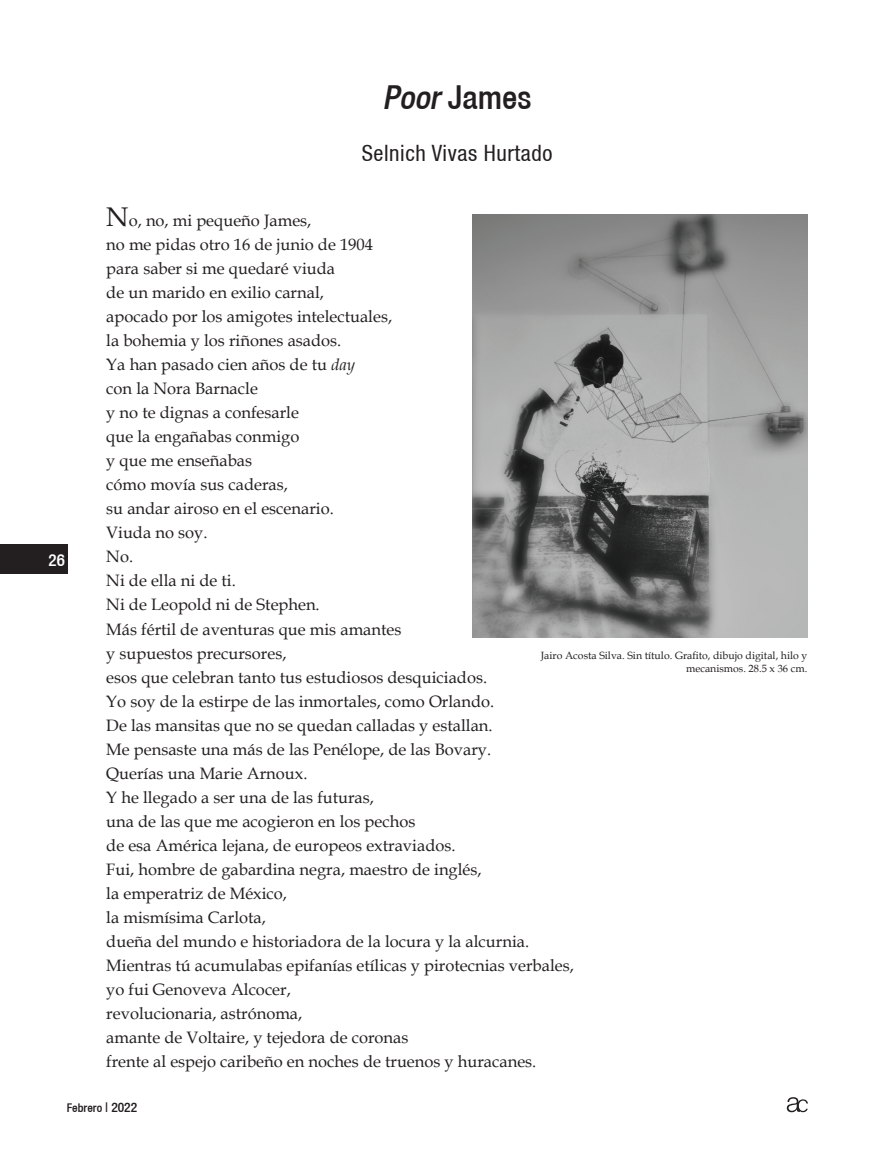
<style>
.page{position:relative;width:893px;height:1149px;background:#fff}
.page>*{position:absolute;margin:0;border:0;box-sizing:border-box;transform-origin:0 0}
.t1{font:500 condensed 33px "Helvetica 67";color:#231f20}
.t2{font:condensed 22.5px "Helvetica 57";letter-spacing:.025em;color:#231f20}
.t3{font:500 condensed 16.95px "Helvetica 67";color:#fff}
.t4{font:16.5px/24px "Book Antiqua";color:#231f20}
.t5{font:500 condensed 12px "Helvetica 67";color:#231f20}
.t6{font:10.5px/13.5px "Book Antiqua";color:#231f20;text-align:right}
.s1{font-style:italic}
.s2{font-size:27px}
.s3{font-size:13.5px}
</style>
<div class="page">
<div style="left:0;top:544px;width:68px;height:29px;background:#231f20"></div>
<svg style="left:787px;top:1097px;width:21px;height:14px"></svg>
<img style="left:472px;top:215px;width:336px;height:422px">
<p class="t3" style="left:49px;top:549px;width:18px">26</p>
<h1 class="t1" style="left:383px;top:77px;width:151px"><span class="s1">Poor</span>James</h1>
<h2 class="t2" style="left:362px;top:140px;width:192px">Selnich Vivas Hurtado</h2>
<p class="t4" style="left:106px;top:208px;width:469px"><span class="s2">N</span>o, no, mi pequeño James,<br>no me pidas otro 16 de junio de 1904<br>para saber si me quedaré viuda<br>de un marido en exilio carnal,<br>apocado por los amigotes intelectuales,<br>la bohemia y los riñones asados.<br>Ya han pasado cien años de tu <span class="s1">day<br></span>con la Nora Barnacle<br>y no te dignas a confesarle<br>que la engañabas conmigo<br>y que me enseñabas<br>cómo movía sus caderas,<br>su andar airoso en el escenario.<br>Viuda no soy.<br>No.<br>Ni de ella ni de ti.<br>Ni de Leopold ni de Stephen.<br>Más fértil de aventuras que mis amantes<br>y supuestos precursores,<br>esos que celebran tanto tus estudiosos desquiciados.<br>Yo soy de la estirpe de las inmortales, como Orlando.<br>De las mansitas que no se quedan calladas y estallan.<br>Me pensaste una más de las Penélope, de las Bovary.<br>Querías una Marie Arnoux.<br>Y he llegado a ser una de las futuras,<br>una de las que me acogieron en los pechos<br>de esa América lejana, de europeos extraviados.<br>Fui, hombre de gabardina negra, maestro de inglés,<br>la emperatriz de México,<br>la mismísima Carlota,<br>dueña del mundo e historiadora de la locura y la alcurnia.<br>Mientras tú acumulabas epifanías etílicas y pirotecnias verbales, yo fui Genoveva Alcocer,<br>revolucionaria, astrónoma,<br>amante de Voltaire, y tejedora de coronas<br>frente al espejo caribeño en noches de truenos y huracanes.</p>
<p class="t6" style="left:541px;top:648px;width:268px">Jairo Acosta Silva. Sin título. Grafito, dibujo digital, hilo y mecanismos. 28.5 x 36 cm.</p>
<p class="t5" style="left:67px;top:1100px;width:72px">Febrero <span class="s3">| 2022</span></p>
</div>
